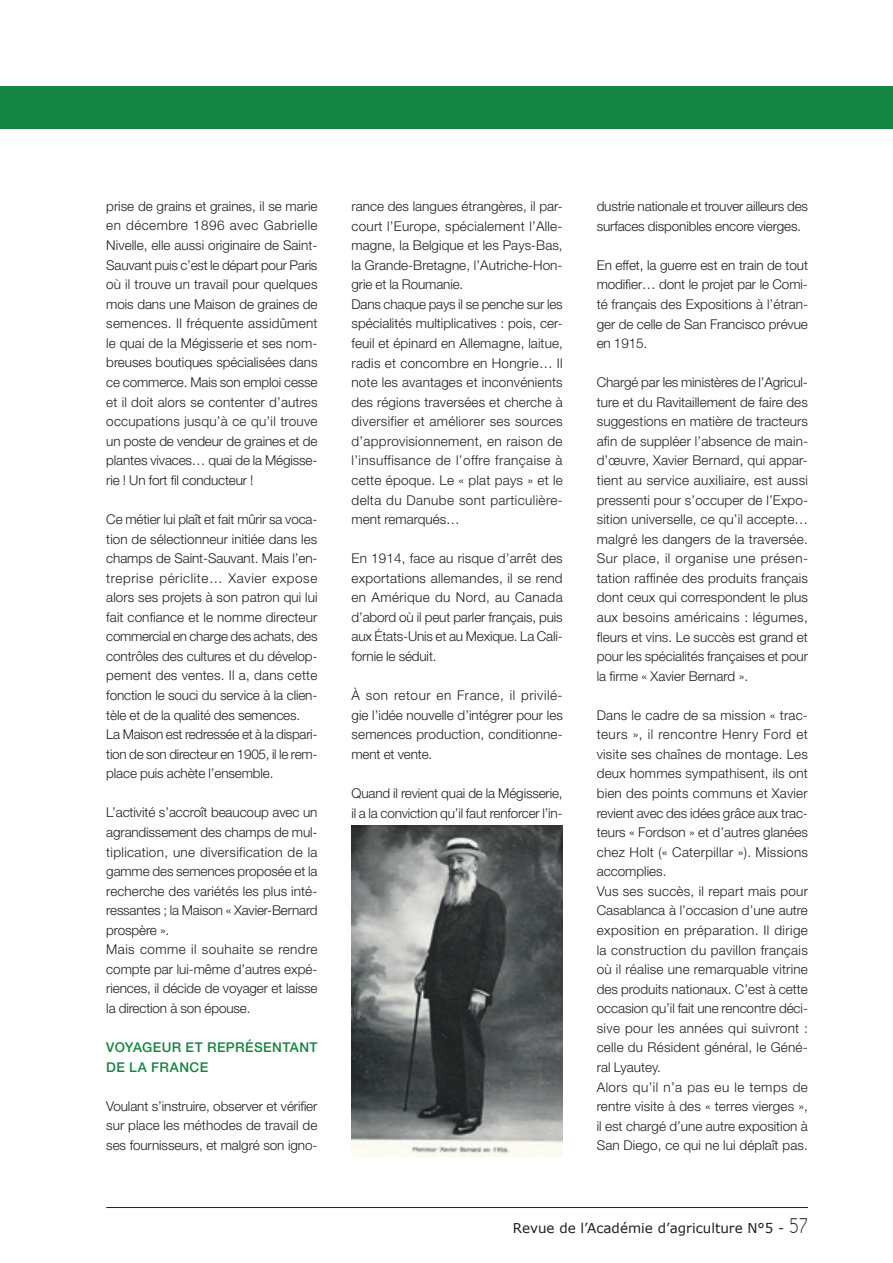
<style>
.page{position:relative;width:893px;height:1263px;background:#fff}
.page>*{position:absolute;margin:0;border:0;box-sizing:border-box;transform-origin:0 0}
.t1{font:300 13.5px/19.5px "Helvetica Neue";color:#231f20;text-align:justify}
.t2{font:13.5px "Verdana";color:#231f20}
.t3{font:500 13.5px/19.5px "Helvetica Neue";letter-spacing:.03em;color:#148543}
.s1{font-family:"Capsuula";font-size:21px}
</style>
<div class="page">
<div style="left:0;top:86px;width:893px;height:43px;background:#148543"></div>
<hr style="left:106px;top:1207px;width:702px;height:1px;background:#231f20">
<img style="left:351px;top:826px;width:212px;height:331px">
<p class="t1" style="left:106px;top:196px;width:213px">prise de grains et graines, il se marie en décembre 1896 avec Gabrielle Nivelle, elle aussi originaire de Saint-Sauvant puis c’est le départ pour Paris où il trouve un travail pour quelques mois dans une Maison de graines de semences. Il fréquente assidûment le quai de la Mégisserie et ses nom&shy;breuses boutiques spécialisées dans ce commerce. Mais son emploi cesse et il doit alors se contenter d’autres occupations jusqu’à ce qu’il trouve un poste de vendeur de graines et de plantes vivaces… quai de la Mégisse&shy;rie ! Un fort fil conducteur !</p>
<p class="t1" style="left:106px;top:509px;width:213px;text-align:left">Ce métier lui plaît et fait mûrir sa voca&shy;tion de sélectionneur initiée dans les champs de Saint-Sauvant. Mais l’en&shy;treprise périclite… Xavier expose alors ses projets à son patron qui lui fait confiance et le nomme directeur commercial en charge des achats, des contrôles des cultures et du dévelop&shy;pement des ventes. Il a, dans cette fonction le souci du service à la clien&shy;tèle et de la qualité des semences.<br>La Maison est redressée et à la dispari&shy;tion de son directeur en 1905, il le rem&shy;place puis achète l’ensemble.</p>
<p class="t1" style="left:106px;top:802px;width:213px;text-align:left">L’activité s’accroît beaucoup avec un agrandissement des champs de mul&shy;tiplication, une diversification de la gamme des semences proposée et la recherche des variétés les plus inté&shy;ressantes ; la Maison « Xavier-Bernard prospère ».<br>Mais comme il souhaite se rendre compte par lui-même d’autres expé&shy;riences, il décide de voyager et laisse la direction à son épouse.</p>
<p class="t3" style="left:106px;top:1037px;width:213px">VOYAGEUR ET REPRÉSENTANT<br>DE LA FRANCE</p>
<p class="t1" style="left:106px;top:1096px;width:213px">Voulant s’instruire, observer et vérifier sur place les méthodes de travail de ses fournisseurs, et malgré son igno-</p>
<p class="t1" style="left:351px;top:196px;width:213px;text-align:left">rance des langues étrangères, il par&shy;court l’Europe, spécialement l’Alle&shy;magne, la Belgique et les Pays-Bas, la Grande-Bretagne, l’Autriche-Hon&shy;grie et la Roumanie.<br>Dans chaque pays il se penche sur les spécialités multiplicatives : pois, cer&shy;feuil et épinard en Allemagne, laitue, radis et concombre en Hongrie… Il note les avantages et inconvénients des régions traversées et cherche à diversifier et améliorer ses sources d’approvisionnement, en raison de l’insuffisance de l’offre française à cette époque. Le « plat pays » et le delta du Danube sont particulière&shy;ment remarqués…</p>
<p class="t1" style="left:351px;top:548px;width:213px">En 1914, face au risque d’arrêt des exportations allemandes, il se rend en Amérique du Nord, au Canada d’abord où il peut parler français, puis aux États-Unis et au Mexique. La Cali&shy;fornie le séduit.</p>
<p class="t1" style="left:351px;top:685px;width:213px">À son retour en France, il privilé&shy;gie l’idée nouvelle d’intégrer pour les semences production, conditionne&shy;ment et vente.</p>
<p class="t1" style="left:351px;top:783px;width:213px">Quand il revient quai de la Mégisserie, il a la conviction qu’il faut renforcer l’in-</p>
<p class="t1" style="left:597px;top:196px;width:213px">dustrie nationale et trouver ailleurs des surfaces disponibles encore vierges.</p>
<p class="t1" style="left:597px;top:255px;width:213px">En effet, la guerre est en train de tout modifier… dont le projet par le Comi&shy;té français des Expositions à l’étran&shy;ger de celle de San Francisco prévue en 1915.</p>
<p class="t1" style="left:597px;top:372px;width:213px">Chargé par les ministères de l’Agricul&shy;ture et du Ravitaillement de faire des suggestions en matière de tracteurs afin de suppléer l’absence de main&shy;d’œuvre, Xavier Bernard, qui appar&shy;tient au service auxiliaire, est aussi pressenti pour s’occuper de l’Expo&shy;sition universelle, ce qu’il accepte… malgré les dangers de la traversée.<br>Sur place, il organise une présen&shy;tation raffinée des produits français dont ceux qui correspondent le plus aux besoins américains : légumes, fleurs et vins. Le succès est grand et pour les spécialités françaises et pour la firme « Xavier Bernard ».</p>
<p class="t1" style="left:597px;top:705px;width:213px;text-align:left">Dans le cadre de sa mission « trac&shy;teurs », il rencontre Henry Ford et visite ses chaînes de montage. Les deux hommes sympathisent, ils ont bien des points communs et Xavier revient avec des idées grâce aux trac&shy;teurs « Fordson » et d’autres glanées chez Holt (« Caterpillar »). Missions accomplies.<br>Vus ses succès, il repart mais pour Casablanca à l’occasion d’une autre exposition en préparation. Il dirige la construction du pavillon français où il réalise une remarquable vitrine des produits nationaux. C’est à cette occasion qu’il fait une rencontre déci&shy;sive pour les années qui suivront : celle du Résident général, le Géné&shy;ral Lyautey.<br>Alors qu’il n’a pas eu le temps de rentre visite à des « terres vierges », il est chargé d’une autre exposition à San Diego, ce qui ne lui déplaît pas.</p>
<p class="t2" style="left:513px;top:1219px;width:296px">Revue de l’Académie d’agriculture N°5 - <span class="s1">57</span></p>
</div>
